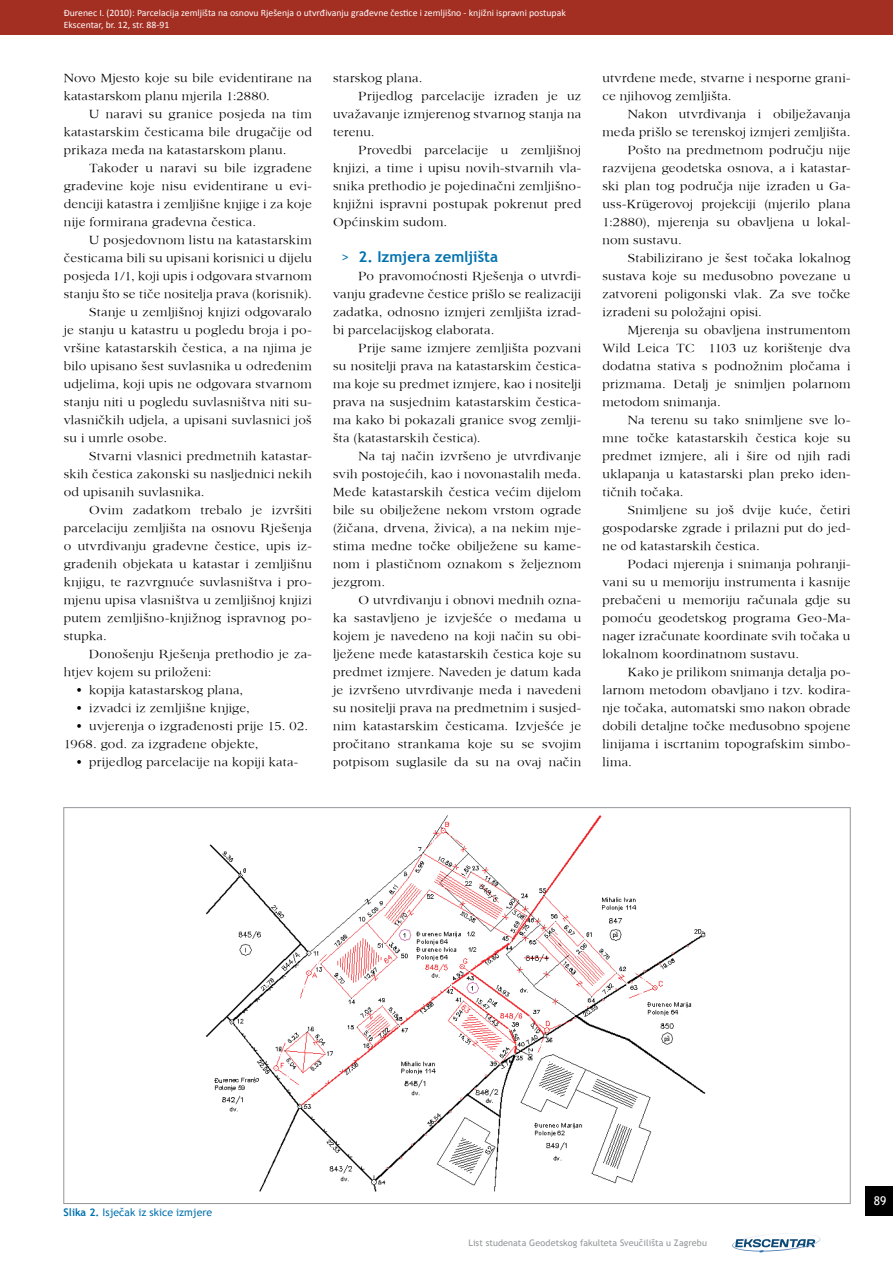
<style>
.page{position:relative;width:893px;height:1263px;background:#fff}
.page>*{position:absolute;margin:0;border:0;box-sizing:border-box;transform-origin:0 0}
.t1{font:700 15px "Trebuchet MS";letter-spacing:-.005em;color:#0071ae}
.t2{font:12.75px/18px "Sanford";letter-spacing:.02em;color:#000;text-align:justify}
.t3{font:12px "Trebuchet MS";color:#fff}
.t4{font:10.5px "Trebuchet MS";color:#0071ae}
.t5{font:9.75px/11.7px "Calibri";color:#fff}
.t6{font:9px "Trebuchet MS";letter-spacing:.01em;color:#939598}
.s1{font-weight:400}
.s2{font-weight:700}
</style>
<div class="page">
<div style="left:865px;top:1186px;width:28px;height:30px;background:#000"></div>
<img style="left:732px;top:1242px;width:3px;height:7px">
<img style="left:744px;top:1233px;width:76px;height:11px">
<svg style="left:735px;top:1239px;width:80px;height:13px"></svg>
<div style="left:0;top:0;width:893px;height:34px;background:#a32e22"></div>
<img style="left:206px;top:815px;width:500px;height:377px">
<p class="t5" style="left:64px;top:6px;width:503px">Đurenec I. (2010): Parcelacija zemljišta na osnovu Rješenja o utvrđivanju građevne čestice i zemljišno - knjižni ispravni postupak<br>Ekscentar, br. 12, str. 88-91</p>
<p class="t2" style="left:64px;top:68px;width:250px">Novo Mjesto koje su bile evidentirane na katastarskom planu mjerila 1:2880.</p>
<p class="t2" style="left:64px;top:104px;width:250px;text-indent:26px">U naravi su granice posjeda na tim katastarskim česticama bile drugačije od prikaza međa na katastarskom planu.</p>
<p class="t2" style="left:64px;top:158px;width:250px;text-indent:26px">Također u naravi su bile izgrađene građevine koje nisu evidentirane u evi&shy;denciji katastra i zemljišne knjige i za koje nije formirana građevna čestica.</p>
<p class="t2" style="left:89px;top:230px;width:224px">U posjedovnom listu na katastarskim</p>
<p class="t2" style="left:64px;top:248px;width:250px">česticama bili su upisani korisnici u dijelu</p>
<p class="t2" style="left:64px;top:266px;width:250px">posjeda 1/1, koji upis i odgovara stvarnom</p>
<p class="t2" style="left:64px;top:284px;width:250px">stanju što se tiče nositelja prava (korisnik).</p>
<p class="t2" style="left:89px;top:302px;width:224px">Stanje u zemljišnoj knjizi odgovaralo</p>
<p class="t2" style="left:64px;top:320px;width:250px">je stanju u katastru u pogledu broja i po-</p>
<p class="t2" style="left:64px;top:338px;width:249px">vršine katastarskih čestica, a na njima je</p>
<p class="t2" style="left:64px;top:356px;width:250px">bilo upisano šest suvlasnika u određenim</p>
<p class="t2" style="left:64px;top:374px;width:250px">udjelima, koji upis ne odgovara stvarnom</p>
<p class="t2" style="left:64px;top:392px;width:250px">stanju niti u pogledu suvlasništva niti su-</p>
<p class="t2" style="left:64px;top:410px;width:250px">vlasničkih udjela, a upisani suvlasnici još</p>
<p class="t2" style="left:64px;top:428px;width:105px">su i umrle osobe.</p>
<p class="t2" style="left:89px;top:446px;width:224px">Stvarni vlasnici predmetnih katastar-</p>
<p class="t2" style="left:64px;top:464px;width:249px">skih čestica zakonski su nasljednici nekih</p>
<p class="t2" style="left:64px;top:482px;width:142px">od upisanih suvlasnika.</p>
<p class="t2" style="left:89px;top:500px;width:224px">Ovim zadatkom trebalo je izvršiti</p>
<p class="t2" style="left:64px;top:518px;width:250px">parcelaciju zemljišta na osnovu Rješenja</p>
<p class="t2" style="left:64px;top:536px;width:250px">o utvrđivanju građevne čestice, upis iz-</p>
<p class="t2" style="left:64px;top:554px;width:250px">građenih objekata u katastar i zemljišnu</p>
<p class="t2" style="left:64px;top:572px;width:250px">knjigu, te razvrgnuće suvlasništva i pro-</p>
<p class="t2" style="left:64px;top:590px;width:250px">mjenu upisa vlasništva u zemljišnoj knjizi</p>
<p class="t2" style="left:64px;top:608px;width:250px">putem zemljišno-knjižnog ispravnog po-</p>
<p class="t2" style="left:64px;top:626px;width:45px">stupka.</p>
<p class="t2" style="left:89px;top:644px;width:224px">Donošenju Rješenja prethodio je za-</p>
<p class="t2" style="left:64px;top:662px;width:149px">htjev kojem su priloženi:</p>
<p class="t2" style="left:77px;top:680px;width:168px">• kopija katastarskog plana,</p>
<p class="t2" style="left:77px;top:698px;width:175px">• izvadci iz zemljišne knjige,</p>
<p class="t2" style="left:64px;top:716px;width:246px;text-indent:13px">• uvjerenja o izgrađenosti prije 15. 02.<br>1968. god. za izgrađene objekte,</p>
<p class="t2" style="left:77px;top:752px;width:223px">• prijedlog parcelacije na kopiji kata-</p>
<p class="t2" style="left:333px;top:68px;width:91px">starskog plana.</p>
<p class="t2" style="left:359px;top:86px;width:224px">Prijedlog parcelacije izrađen je uz</p>
<p class="t2" style="left:333px;top:104px;width:250px">uvažavanje izmjerenog stvarnog stanja na</p>
<p class="t2" style="left:333px;top:122px;width:43px">terenu.</p>
<p class="t2" style="left:359px;top:140px;width:224px">Provedbi parcelacije u zemljišnoj</p>
<p class="t2" style="left:333px;top:158px;width:250px">knjizi, a time i upisu novih-stvarnih vla-</p>
<p class="t2" style="left:333px;top:176px;width:249px">snika prethodio je pojedinačni zemljišno-</p>
<p class="t2" style="left:333px;top:194px;width:250px">knjižni ispravni postupak pokrenut pred</p>
<p class="t2" style="left:333px;top:212px;width:116px">Općinskim sudom.</p>
<p class="t1" style="left:342px;top:247px;width:158px"><span class="s1">&gt;</span> 2. Izmjera zemljišta</p>
<p class="t2" style="left:333px;top:266px;width:250px;text-indent:26px">Po pravomoćnosti Rješenja o utvrđi&shy;vanju građevne čestice prišlo se realizaciji zadatka, odnosno izmjeri zemljišta izrad&shy;bi parcelacijskog elaborata.</p>
<p class="t2" style="left:333px;top:338px;width:250px;text-indent:26px">Prije same izmjere zemljišta pozvani su nositelji prava na katastarskim čestica&shy;ma koje su predmet izmjere, kao i nositelji prava na susjednim katastarskim čestica&shy;ma kako bi pokazali granice svog zemlji&shy;šta (katastarskih čestica).</p>
<p class="t2" style="left:333px;top:446px;width:250px;text-indent:26px">Na taj način izvršeno je utvrđivanje svih postojećih, kao i novonastalih međa.<br>Međe katastarskih čestica većim dijelom bile su obilježene nekom vrstom ograde (žičana, drvena, živica), a na nekim mje&shy;stima međne točke obilježene su kame&shy;nom i plastičnom oznakom s željeznom jezgrom.</p>
<p class="t2" style="left:333px;top:590px;width:250px;text-indent:26px">O utvrđivanju i obnovi međnih ozna&shy;ka sastavljeno je izvješće o međama u kojem je navedeno na koji način su obi&shy;lježene međe katastarskih čestica koje su predmet izmjere. Naveden je datum kada je izvršeno utvrđivanje međa i navedeni su nositelji prava na predmetnim i susjed&shy;nim katastarskim česticama. Izvješće je pročitano strankama koje su se svojim potpisom suglasile da su na ovaj način</p>
<p class="t2" style="left:602px;top:68px;width:250px">utvrđene međe, stvarne i nesporne grani&shy;ce njihovog zemljišta.</p>
<p class="t2" style="left:628px;top:104px;width:224px">Nakon utvrđivanja i obilježavanja</p>
<p class="t2" style="left:602px;top:122px;width:250px">međa prišlo se terenskoj izmjeri zemljišta.</p>
<p class="t2" style="left:628px;top:140px;width:224px">Pošto na predmetnom području nije</p>
<p class="t2" style="left:602px;top:158px;width:250px">razvijena geodetska osnova, a i katastar-</p>
<p class="t2" style="left:602px;top:176px;width:250px">ski plan tog područja nije izrađen u Ga-</p>
<p class="t2" style="left:602px;top:194px;width:250px">uss-Krügerovoj projekciji (mjerilo plana</p>
<p class="t2" style="left:602px;top:212px;width:250px">1:2880), mjerenja su obavljena u lokal-</p>
<p class="t2" style="left:602px;top:230px;width:81px">nom sustavu.</p>
<p class="t2" style="left:628px;top:248px;width:224px">Stabilizirano je šest točaka lokalnog</p>
<p class="t2" style="left:602px;top:266px;width:250px">sustava koje su međusobno povezane u</p>
<p class="t2" style="left:602px;top:284px;width:249px">zatvoreni poligonski vlak. Za sve točke</p>
<p class="t2" style="left:602px;top:302px;width:161px">izrađeni su položajni opisi.</p>
<p class="t2" style="left:628px;top:320px;width:224px">Mjerenja su obavljena instrumentom</p>
<p class="t2" style="left:602px;top:338px;width:250px">Wild Leica TC 1103 uz korištenje dva</p>
<p class="t2" style="left:602px;top:356px;width:250px">dodatna stativa s podnožnim pločama i</p>
<p class="t2" style="left:602px;top:374px;width:250px">prizmama. Detalj je snimljen polarnom</p>
<p class="t2" style="left:602px;top:392px;width:120px">metodom snimanja.</p>
<p class="t2" style="left:628px;top:410px;width:224px">Na terenu su tako snimljene sve lo-</p>
<p class="t2" style="left:602px;top:428px;width:250px">mne točke katastarskih čestica koje su</p>
<p class="t2" style="left:602px;top:446px;width:250px">predmet izmjere, ali i šire od njih radi</p>
<p class="t2" style="left:602px;top:464px;width:250px">uklapanja u katastarski plan preko iden-</p>
<p class="t2" style="left:602px;top:482px;width:83px">tičnih točaka.</p>
<p class="t2" style="left:628px;top:500px;width:224px">Snimljene su još dvije kuće, četiri</p>
<p class="t2" style="left:602px;top:518px;width:250px">gospodarske zgrade i prilazni put do jed-</p>
<p class="t2" style="left:602px;top:536px;width:159px">ne od katastarskih čestica.</p>
<p class="t2" style="left:628px;top:554px;width:224px">Podaci mjerenja i snimanja pohranji-</p>
<p class="t2" style="left:602px;top:572px;width:249px">vani su u memoriju instrumenta i kasnije</p>
<p class="t2" style="left:602px;top:590px;width:249px">prebačeni u memoriju računala gdje su</p>
<p class="t2" style="left:602px;top:608px;width:250px">pomoću geodetskog programa Geo-Ma-</p>
<p class="t2" style="left:602px;top:626px;width:249px">nager izračunate koordinate svih točaka u</p>
<p class="t2" style="left:602px;top:644px;width:198px">lokalnom koordinatnom sustavu.</p>
<p class="t2" style="left:628px;top:662px;width:224px">Kako je prilikom snimanja detalja po-</p>
<p class="t2" style="left:602px;top:681px;width:250px">larnom metodom obavljano i tzv. kodira-</p>
<p class="t2" style="left:602px;top:699px;width:249px">nje točaka, automatski smo nakon obrade</p>
<p class="t2" style="left:602px;top:717px;width:250px">dobili detaljne točke međusobno spojene</p>
<p class="t2" style="left:602px;top:735px;width:250px">linijama i iscrtanim topografskim simbo-</p>
<p class="t2" style="left:602px;top:753px;width:31px">lima.</p>
<p class="t4" style="left:64px;top:1206px;width:150px"><span class="s2">Slika 2.</span> Isječak iz skice izmjere</p>
<p class="t6" style="left:468px;top:1238px;width:240px">List studenata Geodetskog fakulteta Sveučilišta u Zagrebu</p>
<p class="t3" style="left:874px;top:1194px;width:14px">89</p>
</div>
